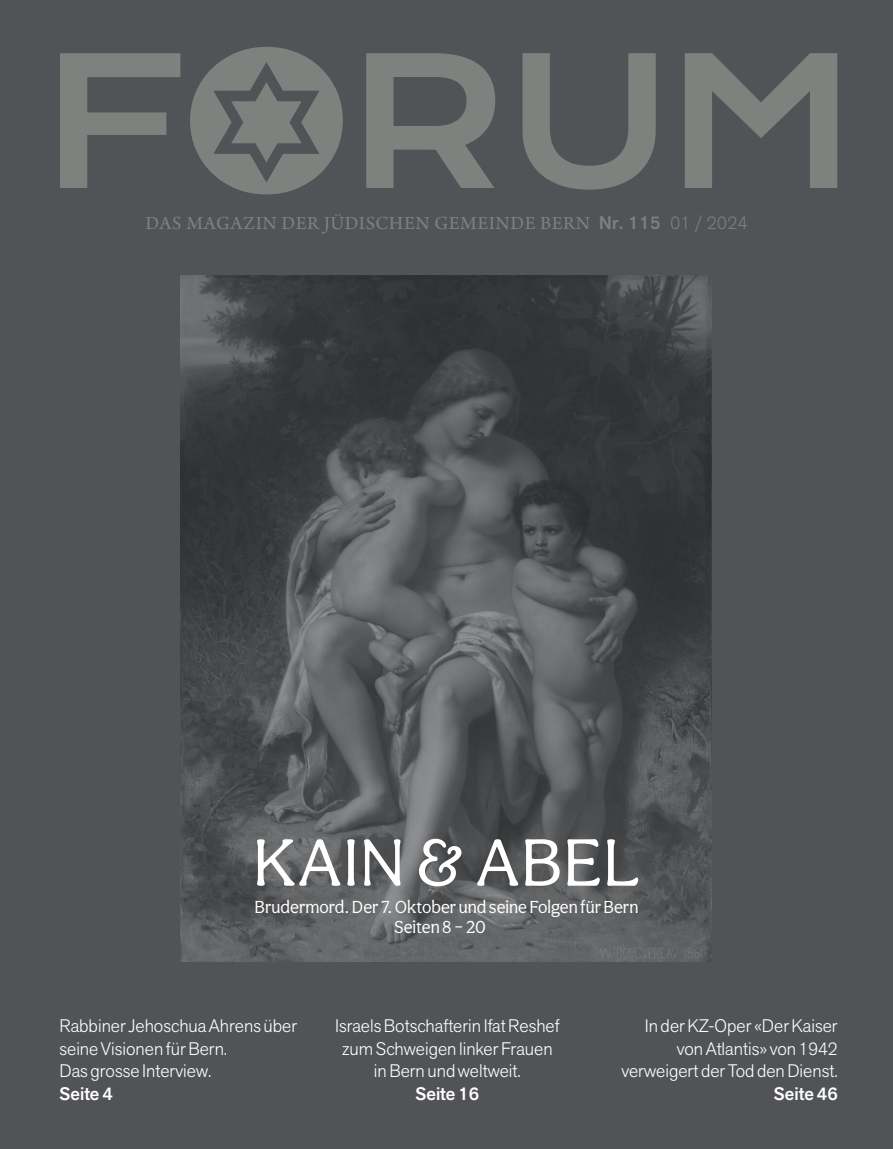
<style>
.page{position:relative;width:893px;height:1149px;background:#fff}
.page>*{position:absolute;margin:0;border:0;box-sizing:border-box;transform-origin:0 0}
.t1{font:69px "Aesthet Nova";color:#fff}
.t2{font:19.5px "Arno Pro";letter-spacing:.025em;color:#7d827e}
.t3{font:300 18px/22.5px "Akzid Grtsk Next";color:#fff}
.t4{font:18px "Aesthet Nova";color:#fff;scale:.96 1}
.t5{font:500 18px "Akzid Grtsk Next";color:#fff}
.s1{font-family:"Akzid Grtsk Next";font-weight:500;font-size:18px}
.s2{font-family:"Akzid Grtsk Next";font-weight:300;font-size:18px}
</style>
<div class="page">
<div style="left:0;top:0;width:893px;height:1148px;background:#515357"></div>
<img style="left:180px;top:275px;width:532px;height:686px">
<svg style="left:60px;top:53px;width:120px;height:135px"></svg>
<svg style="left:366px;top:53px;width:129px;height:135px"></svg>
<svg style="left:522px;top:53px;width:134px;height:137px"></svg>
<svg style="left:685px;top:53px;width:152px;height:135px"></svg>
<svg style="left:190px;top:47px;width:153px;height:147px"></svg>
<p class="t2" style="left:145px;top:212px;width:604px">DAS MAGAZIN DER JÜDISCHEN GEMEINDE BERN <span class="s1">Nr. 115</span> <span class="s2">01 / 2024</span></p>
<h1 class="t1" style="left:252px;top:821px;width:390px">KAIN &amp; ABEL</h1>
<p class="t4" style="left:255px;top:895px;width:401px">Brudermord. Der 7. Oktober und seine Folgen für Bern</p>
<p class="t3" style="left:60px;top:1013px;width:239px">Rabbiner Jehoschua Ahrens über seine Visionen für Bern.<br>Das grosse Interview.</p>
<p class="t5" style="left:60px;top:1081px;width:55px">Seite 4</p>
<p class="t4" style="left:394px;top:916px;width:97px">Seiten 8 – 20</p>
<p class="t3" style="left:335px;top:1013px;width:226px;text-align:center">Israels Botschafterin Ifat Reshef zum Schweigen linker Frauen in Bern und weltweit.</p>
<p class="t5" style="left:415px;top:1081px;width:65px">Seite 16</p>
<p class="t3" style="left:621px;top:1013px;width:218px;text-align:right">In der KZ-Oper «Der Kaiser von Atlantis» von 1942 verweigert der Tod den Dienst.</p>
<p class="t5" style="left:774px;top:1081px;width:65px">Seite 46</p>
</div>
